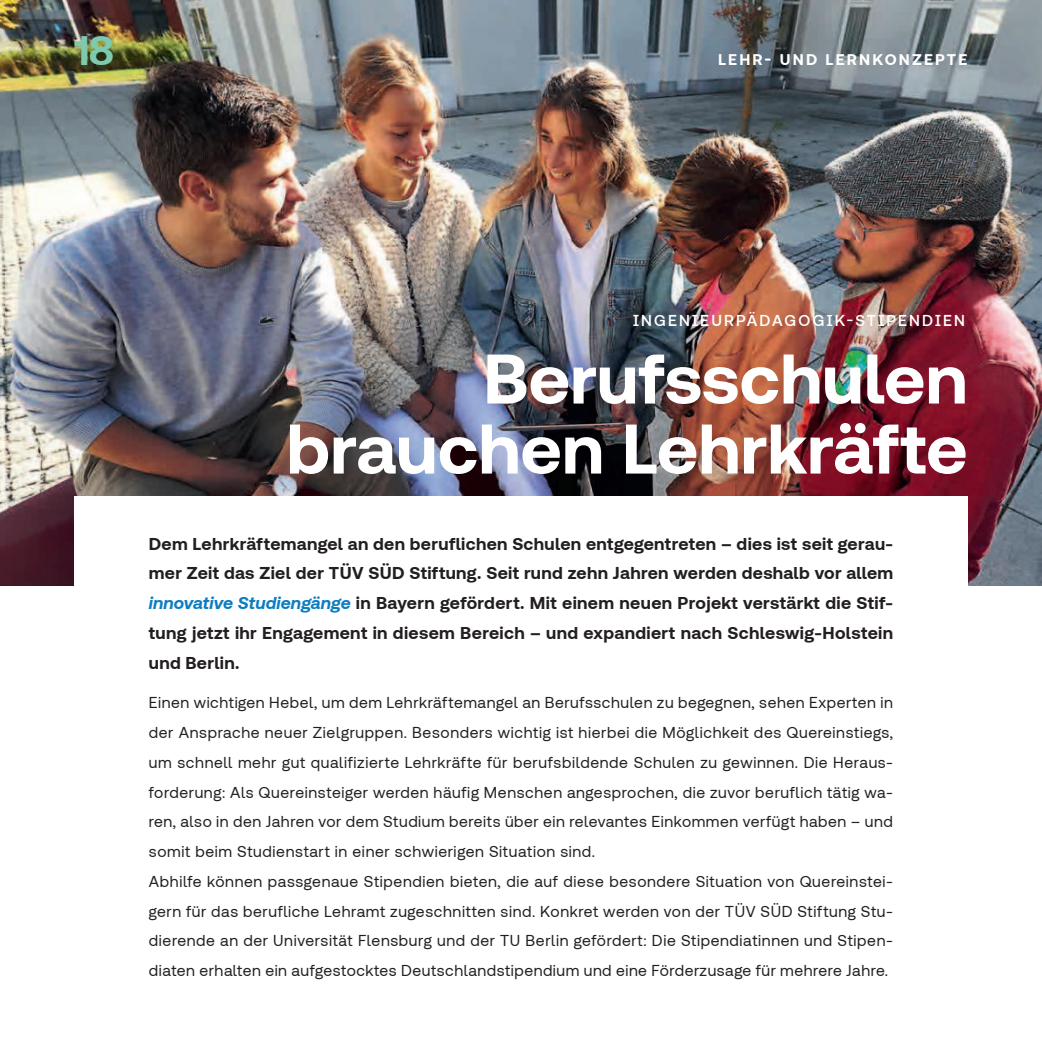
<style>
.page{position:relative;width:1042px;height:1042px;background:#fff}
.page>*{position:absolute;margin:0;border:0;box-sizing:border-box;transform-origin:0 0}
.t1{font:700 70px/70px "TUVSUD Pro";color:#fff;text-align:right}
.t2{font:700 42px "TUVSUD Pro";color:#7dcaae}
.t3{font:700 17.5px/29.8px "TUVSUD Pro";letter-spacing:.02em;color:#231f20;text-align:justify}
.t4{font:15.75px/29.8px "TUVSUD Pro";letter-spacing:.04em;color:#231f20}
.t5{font:500 15.75px "TUVSUD Pro";letter-spacing:.14em;color:#fff}
.t6{font:700 15.75px "TUVSUD Pro";letter-spacing:.14em;color:#fff}
.s1{font-style:italic;color:#0d7dc2}
</style>
<div class="page">
<img style="left:0;top:0;width:1042px;height:585px">
<div style="left:74px;top:496px;width:893px;height:496px;background:#fff"></div>
<h2 class="t2" style="left:74px;top:35px;width:41px">18</h2>
<p class="t6" style="left:718px;top:50px;width:251px">LEHR- UND LERNKONZEPTE</p>
<p class="t5" style="left:633px;top:312px;width:333px">INGENIEURPÄDAGOGIK-STIPENDIEN</p>
<h1 class="t1" style="left:286px;top:350px;width:682px">Berufsschulen brauchen Lehrkräfte</h1>
<p class="t3" style="left:149px;top:530px;width:746px">Dem Lehrkräftemangel an den beruflichen Schulen entgegentreten – dies ist seit gerau&shy;mer Zeit das Ziel der TÜV SÜD Stiftung. Seit rund zehn Jahren werden deshalb vor allem <span class="s1">innovative Studiengänge</span> in Bayern gefördert. Mit einem neuen Projekt verstärkt die Stif&shy;tung jetzt ihr Engagement in diesem Bereich – und expandiert nach Schleswig-Holstein und Berlin.</p>
<p class="t4" style="left:149px;top:689px;width:746px">Einen wichtigen Hebel, um dem Lehrkräftemangel an Berufsschulen zu begegnen, sehen Experten in der Ansprache neuer Zielgruppen. Besonders wichtig ist hierbei die Möglichkeit des Quereinstiegs, um schnell mehr gut qualifizierte Lehrkräfte für berufsbildende Schulen zu gewinnen. Die Heraus&shy;forderung: Als Quereinsteiger werden häufig Menschen angesprochen, die zuvor beruflich tätig wa&shy;ren, also in den Jahren vor dem Studium bereits über ein relevantes Einkommen verfügt haben – und somit beim Studienstart in einer schwierigen Situation sind.<br>Abhilfe können passgenaue Stipendien bieten, die auf diese besondere Situation von Quereinstei&shy;gern für das berufliche Lehramt zugeschnitten sind. Konkret werden von der TÜV SÜD Stiftung Stu&shy;dierende an der Universität Flensburg und der TU Berlin gefördert: Die Stipendiatinnen und Stipen&shy;diaten erhalten ein aufgestocktes Deutschlandstipendium und eine Förderzusage für mehrere Jahre.</p>
</div>
